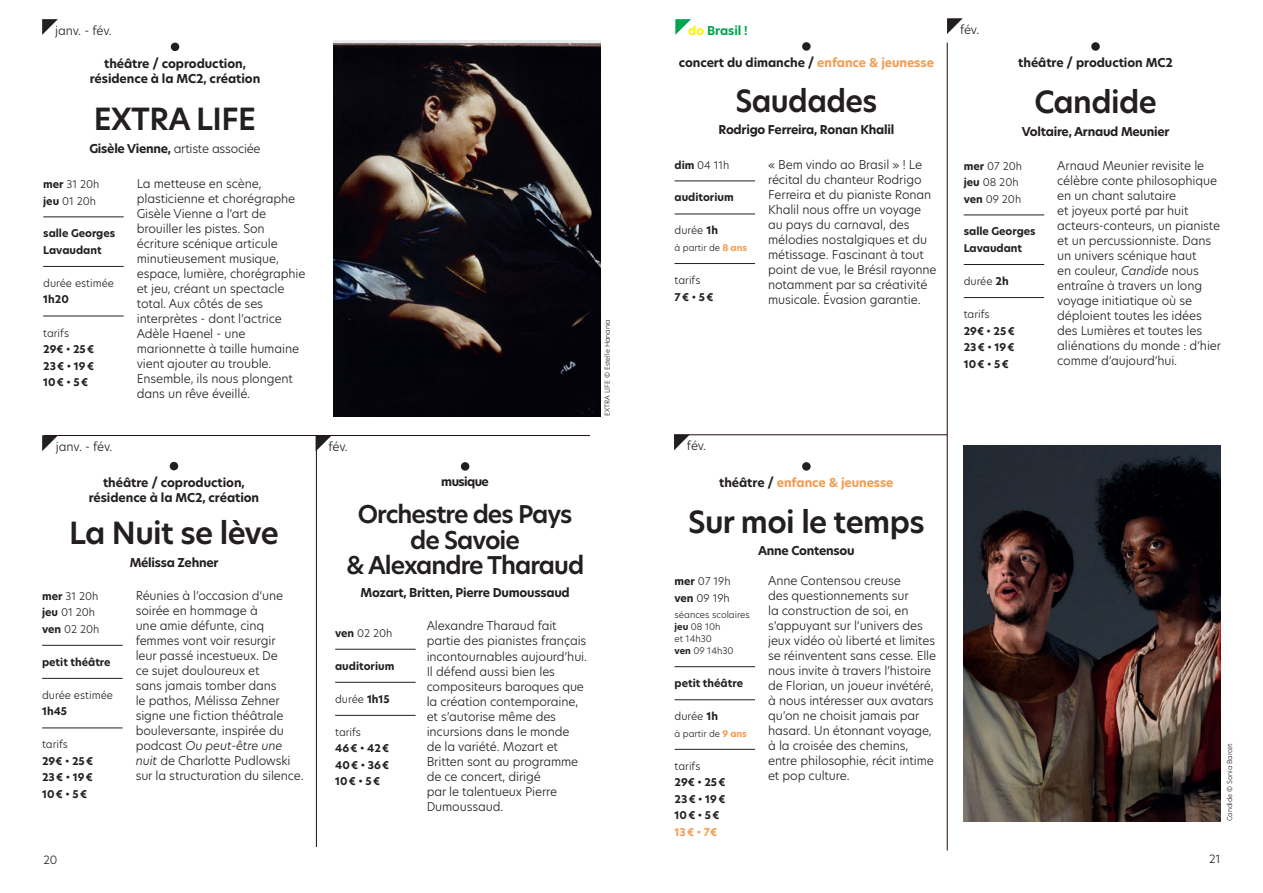
<style>
.page{position:relative;width:1263px;height:893px;background:#fff}
.page>*{position:absolute;margin:0;border:0;box-sizing:border-box;transform-origin:0 0}
.t1{font:600 30px "New Hero";letter-spacing:-.02em;color:#231f20}
.t2{font:600 24px/25.5px "New Hero";letter-spacing:-.04em;color:#231f20;text-align:center}
.t3{font:300 12px/15px "New Hero";letter-spacing:-.01em;color:#231f20}
.t4{font:700 12px/15px "New Hero";letter-spacing:-.015em;color:#231f20;text-align:center}
.t5{font:700 12px "New Hero";letter-spacing:-.005em;color:#f79a4e}
.t6{font:700 12px "New Hero";letter-spacing:-.005em;color:#00a54f}
.t7{font:700 12px "New Hero";letter-spacing:-.05em;color:#231f20}
.t8{font:300 11.25px "New Hero";color:#231f20}
.t9{font:700 10.5px/16.5px "New Hero";color:#231f20;text-align:justify}
.t10{font:300 10.5px/16.5px "New Hero";color:#231f20}
.t11{font:700 10.5px "New Hero";color:#f79a4e}
.t12{font:300 9px/12px "New Hero";color:#231f20}
.t13{font:300 6.75px "New Hero";color:#231f20}
.s1{font-weight:700}
.s2{color:#fff101}
.s3{color:#f79a4e}
.s4{font-weight:700;color:#f79a4e}
.s5{font-style:italic}
.s6{color:#231f20}
</style>
<div class="page">
<hr style="left:674px;top:435px;width:273px;height:1px;background:#240b0d">
<hr style="left:43px;top:435px;width:547px;height:1px;background:#240b0d">
<hr style="left:947px;top:43px;width:1px;height:807px;background:#240b0d">
<hr style="left:316px;top:439px;width:1px;height:408px;background:#240b0d">
<img style="left:333px;top:40px;width:267px;height:376px">
<svg style="left:674px;top:435px;width:16px;height:15px"></svg>
<svg style="left:947px;top:18px;width:16px;height:16px"></svg>
<div style="left:171px;top:43px;width:8px;height:8px;background:#231f20;border-radius:50%"></div>
<hr style="left:43px;top:217px;width:81px;height:1px;background:#231f20">
<hr style="left:43px;top:266px;width:81px;height:1px;background:#231f20">
<hr style="left:43px;top:316px;width:81px;height:1px;background:#231f20">
<div style="left:170px;top:462px;width:8px;height:8px;background:#231f20;border-radius:50%"></div>
<hr style="left:42px;top:645px;width:81px;height:1px;background:#231f20">
<hr style="left:42px;top:678px;width:81px;height:1px;background:#231f20">
<hr style="left:42px;top:728px;width:81px;height:1px;background:#231f20">
<svg style="left:42px;top:19px;width:16px;height:16px"></svg>
<svg style="left:316px;top:436px;width:15px;height:15px"></svg>
<svg style="left:42px;top:435px;width:16px;height:16px"></svg>
<div style="left:802px;top:42px;width:9px;height:9px;background:#231f20;border-radius:50%"></div>
<hr style="left:674px;top:181px;width:81px;height:1px;background:#231f20">
<hr style="left:674px;top:214px;width:81px;height:1px;background:#231f20">
<hr style="left:674px;top:263px;width:81px;height:1px;background:#231f20">
<div style="left:1091px;top:42px;width:9px;height:9px;background:#231f20;border-radius:50%"></div>
<hr style="left:964px;top:215px;width:80px;height:1px;background:#231f20">
<hr style="left:964px;top:264px;width:80px;height:1px;background:#231f20">
<hr style="left:964px;top:297px;width:80px;height:1px;background:#231f20">
<div style="left:802px;top:462px;width:9px;height:9px;background:#231f20;border-radius:50%"></div>
<hr style="left:674px;top:666px;width:81px;height:1px;background:#231f20">
<hr style="left:674px;top:699px;width:81px;height:1px;background:#231f20">
<hr style="left:674px;top:749px;width:81px;height:1px;background:#231f20">
<svg style="left:675px;top:19px;width:16px;height:16px"></svg>
<hr style="left:335px;top:649px;width:81px;height:1px;background:#231f20">
<hr style="left:335px;top:682px;width:81px;height:1px;background:#231f20">
<hr style="left:335px;top:715px;width:81px;height:1px;background:#231f20">
<div style="left:461px;top:462px;width:8px;height:9px;background:#231f20;border-radius:50%"></div>
<img style="left:963px;top:445px;width:258px;height:376px">
<p class="t3" style="left:55px;top:22px;width:58px">janv. - fév.</p>
<p class="t4" style="left:90px;top:56px;width:172px">théâtre / coproduction, résidence à la MC2, création</p>
<h1 class="t1" style="left:94px;top:99px;width:164px">EXTRA LIFE</h1>
<p class="t3" style="left:89px;top:141px;width:173px"><span class="s1">Gisèle Vienne,</span> artiste associée</p>
<p class="t10" style="left:43px;top:176px;width:58px"><span class="s1">mer</span> 31 20h <span class="s1">jeu</span> 01 20h</p>
<p class="t9" style="left:43px;top:225px;width:74px">salle Georges<br>Lavaudant</p>
<p class="t10" style="left:43px;top:275px;width:72px">durée estimée</p>
<p class="t9" style="left:43px;top:291px;width:27px">1h20</p>
<p class="t10" style="left:43px;top:324px;width:27px">tarifs</p>
<p class="t9" style="left:43px;top:341px;width:52px">29€ • 25€ 23€ • 19€ 10€ • 5€</p>
<p class="t3" style="left:137px;top:176px;width:170px">La metteuse en scène, plasticienne et chorégraphe<br>Gisèle Vienne a l’art de brouiller les pistes. Son écriture scénique articule minutieusement musique, espace, lumière, chorégraphie et jeu, créant un spectacle total. Aux côtés de ses interprètes - dont l’actrice<br>Adèle Haenel - une marionnette à taille humaine vient ajouter au trouble.<br>Ensemble, ils nous plongent dans un rêve éveillé.</p>
<p class="t3" style="left:56px;top:439px;width:58px">janv. - fév.</p>
<p class="t3" style="left:329px;top:439px;width:21px">fév.</p>
<p class="t13" style="left:603px;top:416px;width:98px;rotate:-90deg">EXTRA LIFE © Estelle Hanania</p>
<p class="t6" style="left:688px;top:22px;width:61px"><span class="s2">do</span> Brasil !</p>
<p class="t4" style="left:679px;top:55px;width:257px">concert du dimanche / <span class="s3">enfance &amp; jeunesse</span></p>
<h1 class="t1" style="left:735px;top:80px;width:143px">Saudades</h1>
<p class="t4" style="left:718px;top:122px;width:177px">Rodrigo Ferreira, Ronan Khalil</p>
<p class="t10" style="left:674px;top:156px;width:56px"><span class="s1">dim</span> 04 11h</p>
<p class="t9" style="left:674px;top:189px;width:61px">auditorium</p>
<p class="t10" style="left:674px;top:222px;width:45px">durée <span class="s1">1h</span></p>
<p class="t12" style="left:674px;top:241px;width:74px">à partir de <span class="s4">8 ans</span></p>
<p class="t10" style="left:674px;top:272px;width:27px">tarifs</p>
<p class="t9" style="left:674px;top:288px;width:40px">7€ • 5€</p>
<p class="t3" style="left:768px;top:156px;width:170px">« Bem vindo ao Brasil » ! Le récital du chanteur Rodrigo<br>Ferreira et du pianiste Ronan<br>Khalil nous offre un voyage au pays du carnaval, des mélodies nostalgiques et du métissage. Fascinant à tout point de vue, le Brésil rayonne notamment par sa créativité musicale. Évasion garantie.</p>
<p class="t3" style="left:960px;top:22px;width:21px">fév.</p>
<p class="t4" style="left:1018px;top:55px;width:156px">théâtre / production MC2</p>
<h1 class="t1" style="left:1034px;top:82px;width:124px">Candide</h1>
<p class="t4" style="left:1022px;top:124px;width:149px">Voltaire, Arnaud Meunier</p>
<p class="t10" style="left:964px;top:157px;width:60px"><span class="s1">mer</span> 07 20h <span class="s1">jeu</span> 08 20h <span class="s1">ven</span> 09 20h</p>
<p class="t9" style="left:964px;top:223px;width:74px">salle Georges<br>Lavaudant</p>
<p class="t10" style="left:964px;top:273px;width:46px">durée <span class="s1">2h</span></p>
<p class="t10" style="left:964px;top:306px;width:27px">tarifs</p>
<p class="t9" style="left:964px;top:322px;width:52px">29€ • 25€ 23€ • 19€ 10€ • 5€</p>
<p class="t3" style="left:1057px;top:157px;width:165px">Arnaud Meunier revisite le célèbre conte philosophique en un chant salutaire<br>et joyeux porté par huit acteurs-conteurs, un pianiste et un percussionniste. Dans un univers scénique haut<br>en couleur, <span class="s5">Candide</span> nous entraîne à travers un long voyage initiatique où se déploient toutes les idées des Lumières et toutes les aliénations du monde : d’hier comme d’aujourd’hui.</p>
<p class="t3" style="left:687px;top:438px;width:21px">fév.</p>
<p class="t4" style="left:89px;top:475px;width:172px">théâtre / coproduction, résidence à la MC2, création</p>
<h1 class="t1" style="left:69px;top:513px;width:211px">La Nuit se lève</h1>
<p class="t4" style="left:130px;top:555px;width:90px">Mélissa Zehner</p>
<p class="t10" style="left:42px;top:588px;width:59px"><span class="s1">mer</span> 31 20h <span class="s1">jeu</span> 01 20h <span class="s1">ven</span> 02 20h</p>
<p class="t9" style="left:42px;top:654px;width:70px">petit théâtre</p>
<p class="t10" style="left:42px;top:686px;width:72px">durée estimée</p>
<p class="t9" style="left:42px;top:703px;width:27px">1h45</p>
<p class="t10" style="left:42px;top:736px;width:27px">tarifs</p>
<p class="t9" style="left:42px;top:753px;width:52px">29€ • 25€ 23€ • 19€ 10€ • 5€</p>
<p class="t3" style="left:136px;top:588px;width:169px">Réunies à l’occasion d’une soirée en hommage à<br>une amie défunte, cinq femmes vont voir resurgir<br>leur passé incestueux. De<br>ce sujet douloureux et<br>sans jamais tomber dans<br>le pathos, Mélissa Zehner signe une fiction théâtrale bouleversante, inspirée du podcast <span class="s5">Ou peut-être une nuit</span> de Charlotte Pudlowski sur la structuration du silence.</p>
<p class="t7" style="left:441px;top:474px;width:49px">musique</p>
<p class="t5" style="left:719px;top:475px;width:176px"><span class="s6">théâtre /</span> enfance &amp; jeunesse</p>
<h2 class="t2" style="left:346px;top:502px;width:240px">Orchestre des Pays de Savoie<br>&amp; Alexandre Tharaud</h2>
<p class="t4" style="left:360px;top:585px;width:211px">Mozart, Britten, Pierre Dumoussaud</p>
<h1 class="t1" style="left:688px;top:501px;width:238px">Sur moi le temps</h1>
<p class="t4" style="left:758px;top:543px;width:98px">Anne Contensou</p>
<p class="t3" style="left:768px;top:573px;width:170px">Anne Contensou creuse<br>des questionnements sur<br>la construction de soi, en s’appuyant sur l’univers des jeux vidéo où liberté et limites se réinventent sans cesse. Elle nous invite à travers l’histoire de Florian, un joueur invétéré, à nous intéresser aux avatars qu’on ne choisit jamais par hasard. Un étonnant voyage, à la croisée des chemins, entre philosophie, récit intime et pop culture.</p>
<p class="t10" style="left:674px;top:573px;width:58px"><span class="s1">mer</span> 07 19h <span class="s1">ven</span> 09 19h</p>
<p class="t12" style="left:674px;top:609px;width:77px">séances scolaires <span class="s1">jeu</span> 08 10h<br>et 14h30<br><span class="s1">ven</span> 09 14h30</p>
<p class="t9" style="left:674px;top:675px;width:70px">petit théâtre</p>
<p class="t10" style="left:674px;top:708px;width:45px">durée <span class="s1">1h</span></p>
<p class="t12" style="left:674px;top:727px;width:74px">à partir de <span class="s4">9 ans</span></p>
<p class="t10" style="left:674px;top:757px;width:27px">tarifs</p>
<p class="t9" style="left:674px;top:774px;width:52px">29€ • 25€ 23€ • 19€ 10€ • 5€</p>
<p class="t11" style="left:674px;top:825px;width:44px">13€ • 7€</p>
<p class="t3" style="left:427px;top:618px;width:162px">Alexandre Tharaud fait partie des pianistes français incontournables aujourd’hui.<br>Il défend aussi bien les compositeurs baroques que la création contemporaine, et s’autorise même des incursions dans le monde de la variété. Mozart et<br>Britten sont au programme de ce concert, dirigé<br>par le talentueux Pierre<br>Dumoussaud.</p>
<p class="t10" style="left:335px;top:624px;width:59px"><span class="s1">ven</span> 02 20h</p>
<p class="t9" style="left:335px;top:658px;width:61px">auditorium</p>
<p class="t10" style="left:335px;top:690px;width:56px">durée <span class="s1">1h15</span></p>
<p class="t10" style="left:335px;top:723px;width:27px">tarifs</p>
<p class="t9" style="left:335px;top:740px;width:56px">46€ • 42€ 40€ • 36€ 10€ • 5€</p>
<p class="t13" style="left:1225px;top:821px;width:79px;rotate:-90deg">Candide © Sonia Barcet</p>
<p class="t8" style="left:43px;top:852px;width:15px">20</p>
<p class="t8" style="left:1209px;top:851px;width:13px">21</p>
</div>
